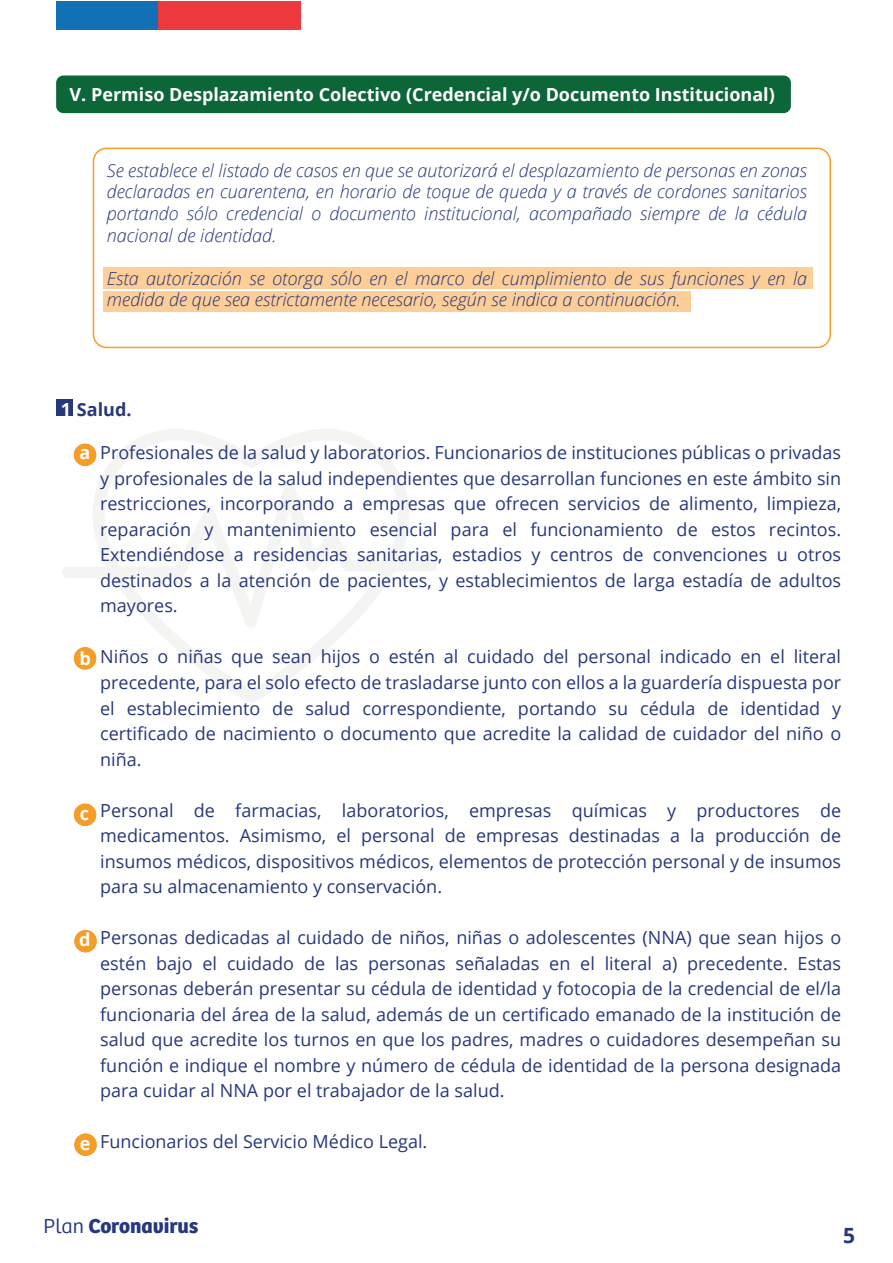
<style>
.page{position:relative;width:893px;height:1263px;background:#fff}
.page>*{position:absolute;margin:0;border:0;box-sizing:border-box;transform-origin:0 0}
.t1{font:700 21px "Bree";color:#27377b}
.t2{font:700 21px "Open Sans";color:#27377b}
.t3{font:18px/25.5px "Open Sans";color:#27377b;text-align:justify}
.t4{font:italic 300 18px/21.6px "Open Sans";color:#27377b;text-align:justify}
.t5{font:700 18px "Open Sans";color:#fff}
.t6{font:700 18px "Open Sans";color:#27377b}
.s1{color:#fff}
.s2{font-weight:300}
</style>
<div class="page">
<svg style="left:62px;top:429px;width:375px;height:274px"></svg>
<div style="left:56px;top:399px;width:17px;height:17px;background:#27377b"></div>
<div style="left:74px;top:444px;width:22px;height:22px;background:#f59d27;border-radius:50%"></div>
<div style="left:74px;top:647px;width:22px;height:22px;background:#f59d27;border-radius:50%"></div>
<div style="left:74px;top:803px;width:22px;height:23px;background:#f59d27;border-radius:50%"></div>
<div style="left:74px;top:930px;width:23px;height:22px;background:#f59d27;border-radius:50%"></div>
<div style="left:74px;top:1133px;width:23px;height:23px;background:#f59d27;border-radius:50%"></div>
<div style="left:56px;top:75px;width:735px;height:38px;background:#0c6638;border-radius:7px"></div>
<div style="left:104px;top:267px;width:709px;height:22px;background:#fdce97"></div>
<div style="left:93px;top:148px;width:738px;height:200px;border:2px solid #f59d27;border-radius:13px"></div>
<div style="left:154px;top:1px;width:147px;height:28px;background:#ee393d"></div>
<div style="left:56px;top:1px;width:101px;height:28px;background:#1270b6"></div>
<div style="left:103px;top:291px;width:587px;height:20px;background:#fdce97"></div>
<p class="t5" style="left:70px;top:82px;width:707px">V. Permiso Desplazamiento Colectivo (Credencial y/o Documento Institucional)</p>
<p class="t4" style="left:107px;top:161px;width:702px">Se establece el listado de casos en que se autorizará el desplazamiento de personas en zonas declaradas en cuarentena, en horario de toque de queda y a través de cordones sanitarios portando sólo credencial o documento institucional, acompañado siempre de la cédula nacional de identidad.</p>
<p class="t4" style="left:107px;top:269px;width:702px">Esta autorización se otorga sólo en el marco del cumplimiento de sus funciones y en la medida de que sea estrictamente necesario, según se indica a continuación.</p>
<p class="t6" style="left:61px;top:397px;width:72px"><span class="s1">1</span> Salud.</p>
<p class="t5" style="left:80px;top:442px;width:12px">a</p>
<p class="t5" style="left:79px;top:643px;width:13px">b</p>
<p class="t5" style="left:79px;top:645px;width:13px">b</p>
<p class="t5" style="left:80px;top:800px;width:11px">c</p>
<p class="t5" style="left:79px;top:926px;width:13px">dc</p>
<p class="t5" style="left:80px;top:1132px;width:12px">ec</p>
<p class="t3" style="left:100px;top:440px;width:742px">Profesionales de la salud y laboratorios. Funcionarios de instituciones públicas o privadas y profesionales de la salud independientes que desarrollan funciones en este ámbito sin restricciones, incorporando a empresas que ofrecen servicios de alimento, limpieza, reparación y mantenimiento esencial para el funcionamiento de estos recintos.<br>Extendiéndose a residencias sanitarias, estadios y centros de convenciones u otros destinados a la atención de pacientes, y establecimientos de larga estadía de adultos mayores.</p>
<p class="t3" style="left:100px;top:644px;width:742px">Niños o niñas que sean hijos o estén al cuidado del personal indicado en el literal precedente, para el solo efecto de trasladarse junto con ellos a la guardería dispuesta por el establecimiento de salud correspondiente, portando su cédula de identidad y certificado de nacimiento o documento que acredite la calidad de cuidador del niño o niña.</p>
<p class="t3" style="left:100px;top:797px;width:742px">Personal de farmacias, laboratorios, empresas químicas y productores de medicamentos. Asimismo, el personal de empresas destinadas a la producción de insumos médicos, dispositivos médicos, elementos de protección personal y de insumos para su almacenamiento y conservación.</p>
<p class="t3" style="left:100px;top:924px;width:742px">Personas dedicadas al cuidado de niños, niñas o adolescentes (NNA) que sean hijos o estén bajo el cuidado de las personas señaladas en el literal a) precedente. Estas personas deberán presentar su cédula de identidad y fotocopia de la credencial de el/la funcionaria del área de la salud, además de un certificado emanado de la institución de salud que acredite los turnos en que los padres, madres o cuidadores desempeñan su función e indique el nombre y número de cédula de identidad de la persona designada para cuidar al NNA por el trabajador de la salud.</p>
<p class="t3" style="left:100px;top:1128px;width:329px">Funcionarios del Servicio Médico Legal.</p>
<p class="t1" style="left:44px;top:1213px;width:156px"><span class="s2">Plan</span> Coronavirus</p>
<p class="t2" style="left:843px;top:1223px;width:13px">5</p>
</div>
